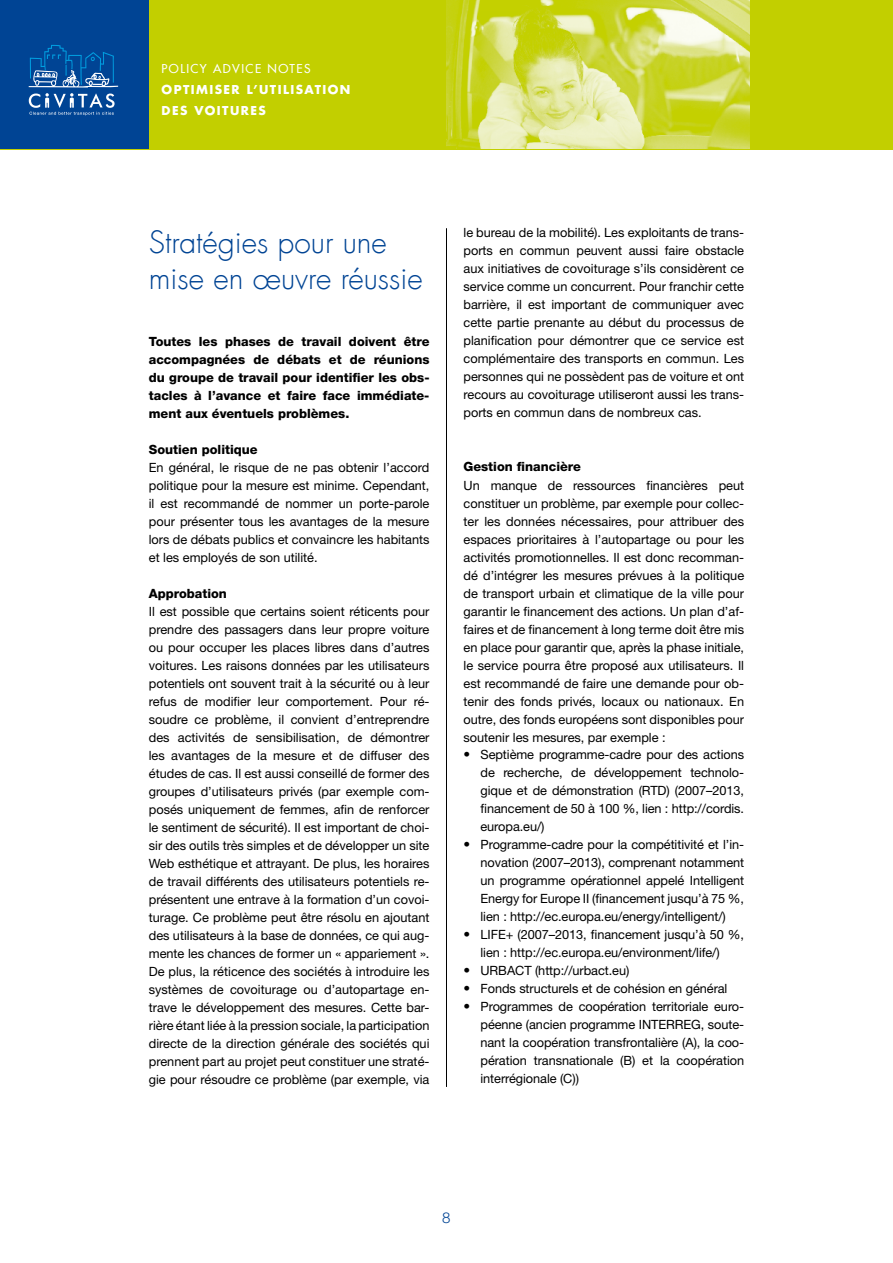
<style>
.page{position:relative;width:893px;height:1263px;background:#fff}
.page>*{position:absolute;margin:0;border:0;box-sizing:border-box;transform-origin:0 0}
.t1{font:300 30px/36px "Futura Com";color:#004494}
.t2{font:300 15px "Helvetica Neue LT Pro";color:#004494}
.t3{font:12.75px/18px "Helvetica Neue LT Pro";letter-spacing:-.005em;color:#000;text-align:justify}
.t4{font:800 12.75px/18px "Helvetica Neue LT Pro";color:#000;text-align:justify}
.t5{font:700 12px/21px "Futura Com";letter-spacing:.12em;color:#fff}
.t6{font:500 12px "Futura Com";letter-spacing:.12em;color:#fff}
.s1{font-weight:300;font-size:13.5px}
</style>
<div class="page">
<div style="left:0;top:0;width:893px;height:149px;background:#c2cf00"></div>
<div style="left:0;top:0;width:149px;height:149px;background:#004494"></div>
<svg style="left:29px;top:45px;width:89px;height:70px"></svg>
<img style="left:446px;top:0;width:304px;height:149px">
<hr style="left:892px;top:0;width:1px;height:149px;background:#004494">
<hr style="left:446px;top:228px;width:1px;height:859px;background:#000">
<p class="t6" style="left:162px;top:60px;width:150px">POLICY ADVICE NOTES</p>
<p class="t5" style="left:162px;top:79px;width:190px">OPTIMISER L’UTILISATION<br>DES VOITURES</p>
<h1 class="t1" style="left:149px;top:224px;width:275px">Stratégies pour une mise en œuvre réussie</h1>
<p class="t4" style="left:149px;top:332px;width:282px">Toutes les phases de travail doivent être accompagnées de débats et de réunions du groupe de travail pour identifier les obs&shy;tacles à l’avance et faire face immédiate&shy;ment aux éventuels problèmes.</p>
<p class="t4" style="left:149px;top:440px;width:110px">Soutien politique</p>
<p class="t3" style="left:149px;top:458px;width:282px">En général, le risque de ne pas obtenir l’accord politique pour la mesure est minime. Cependant, il est recommandé de nommer un porte-parole pour présenter tous les avantages de la mesure lors de débats publics et convaincre les habitants et les employés de son utilité.</p>
<p class="t4" style="left:149px;top:584px;width:80px">Approbation</p>
<p class="t3" style="left:149px;top:602px;width:282px">Il est possible que certains soient réticents pour prendre des passagers dans leur propre voiture ou pour occuper les places libres dans d’autres voitures. Les raisons données par les utilisateurs potentiels ont souvent trait à la sécurité ou à leur refus de modifier leur comportement. Pour ré&shy;soudre ce problème, il convient d’entreprendre des activités de sensibilisation, de démontrer les avantages de la mesure et de diffuser des études de cas. Il est aussi conseillé de former des groupes d’utilisateurs privés (par exemple com&shy;posés uniquement de femmes, afin de renforcer le sentiment de sécurité). Il est important de choi&shy;sir des outils très simples et de développer un site Web esthétique et attrayant. De plus, les horaires de travail différents des utilisateurs potentiels re&shy;présentent une entrave à la formation d’un covoi&shy;turage. Ce problème peut être résolu en ajoutant des utilisateurs à la base de données, ce qui aug&shy;mente les chances de former un « appariement ».<br>De plus, la réticence des sociétés à introduire les systèmes de covoiturage ou d’autopartage en&shy;trave le développement des mesures. Cette bar&shy;rière étant liée à la pression sociale, la participation directe de la direction générale des sociétés qui prennent part au projet peut constituer une straté&shy;gie pour résoudre ce problème (par exemple, via</p>
<p class="t3" style="left:463px;top:224px;width:282px">le bureau de la mobilité). Les exploitants de trans&shy;ports en commun peuvent aussi faire obstacle aux initiatives de covoiturage s’ils considèrent ce service comme un concurrent. Pour franchir cette barrière, il est important de communiquer avec cette partie prenante au début du processus de planification pour démontrer que ce service est complémentaire des transports en commun. Les personnes qui ne possèdent pas de voiture et ont recours au covoiturage utiliseront aussi les trans&shy;ports en commun dans de nombreux cas.</p>
<p class="t4" style="left:463px;top:458px;width:119px">Gestion financière</p>
<p class="t3" style="left:463px;top:476px;width:282px">Un manque de ressources financières peut constituer un problème, par exemple pour collec&shy;ter les données nécessaires, pour attribuer des espaces prioritaires à l’autopartage ou pour les activités promotionnelles. Il est donc recomman&shy;dé d’intégrer les mesures prévues à la politique de transport urbain et climatique de la ville pour garantir le financement des actions. Un plan d’af&shy;faires et de financement à long terme doit être mis en place pour garantir que, après la phase initiale, le service pourra être proposé aux utilisateurs. Il est recommandé de faire une demande pour ob&shy;tenir des fonds privés, locaux ou nationaux. En outre, des fonds européens sont disponibles pour soutenir les mesures, par exemple :</p>
<p class="t3" style="left:480px;top:746px;width:265px;text-indent:-17px"><span class="s1">•</span> Septième programme-cadre pour des actions de recherche, de développement technolo&shy;gique et de démonstration (RTD) (2007–2013, financement de 50 à 100 %, lien : http://cordis. europa.eu/)</p>
<p class="t3" style="left:480px;top:836px;width:265px;text-indent:-17px"><span class="s1">•</span> Programme-cadre pour la compétitivité et l’in&shy;novation (2007–2013), comprenant notamment un programme opérationnel appelé Intelligent Energy for Europe II (financement jusqu’à 75 %, lien : http://ec.europa.eu/energy/intelligent/)</p>
<p class="t3" style="left:463px;top:926px;width:282px;text-align:center"><span class="s1">•</span> LIFE+ (2007–2013, financement jusqu’à 50 %, lien : http://ec.europa.eu/environment/life/)</p>
<p class="t3" style="left:463px;top:962px;width:167px"><span class="s1">•</span> URBACT (http://urbact.eu)</p>
<p class="t3" style="left:463px;top:980px;width:265px"><span class="s1">•</span> Fonds structurels et de cohésion en général</p>
<p class="t3" style="left:480px;top:998px;width:265px;text-indent:-17px"><span class="s1">•</span> Programmes de coopération territoriale euro&shy;péenne (ancien programme INTERREG, soute&shy;nant la coopération transfrontalière (A), la coo&shy;pération transnationale (B) et la coopération interrégionale (C))</p>
<p class="t2" style="left:442px;top:1208px;width:10px">8</p>
</div>
